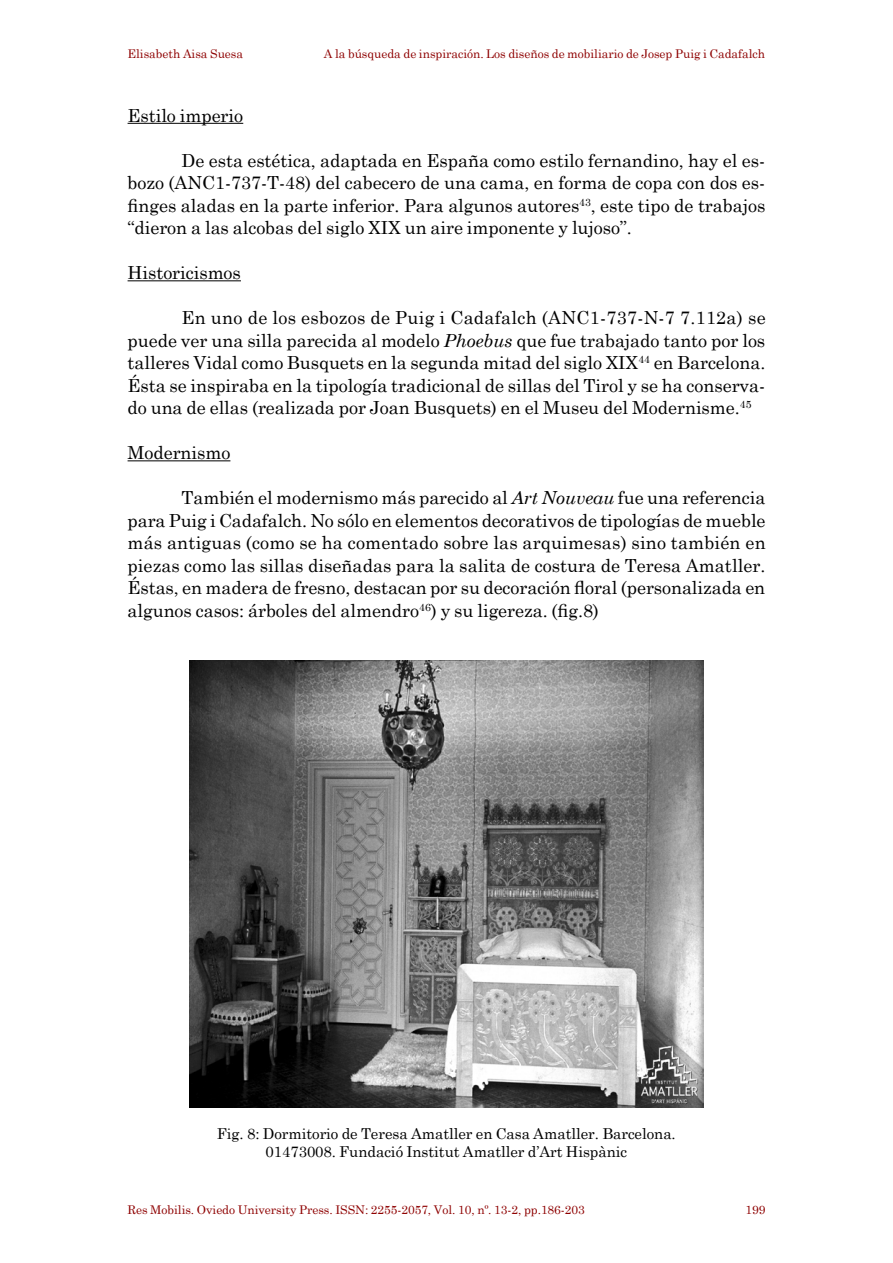
<style>
.page{position:relative;width:893px;height:1263px;background:#fff}
.page>*{position:absolute;margin:0;border:0;box-sizing:border-box;transform-origin:0 0}
.t1{font:18px/22.5px "Century Schoolbook";letter-spacing:-.005em;color:#000;text-align:justify}
.t2{font:15px/18px "Century Schoolbook";letter-spacing:-.005em;color:#000;text-align:center}
.t3{font:12px "Century Schoolbook";letter-spacing:-.005em;color:#8e0000}
.s1{font-style:italic}
</style>
<div class="page">
<hr style="left:128px;top:123px;width:115px;height:1px;background:#000">
<hr style="left:128px;top:280px;width:113px;height:1px;background:#000">
<hr style="left:128px;top:460px;width:102px;height:1px;background:#000">
<img style="left:189px;top:660px;width:515px;height:448px">
<p class="t3" style="left:128px;top:46px;width:117px">Elisabeth Aisa Suesa</p>
<p class="t3" style="left:324px;top:46px;width:443px">A la búsqueda de inspiración. Los diseños de mobiliario de Josep Puig i Cadafalch</p>
<p class="t1" style="left:128px;top:103px;width:117px">Estilo imperio</p>
<p class="t1" style="left:128px;top:148px;width:639px;text-indent:54px">De esta estética, adaptada en España como estilo fernandino, hay el es&shy;bozo (ANC1-737-T-48) del cabecero de una cama, en forma de copa con dos es&shy;finges aladas en la parte inferior. Para algunos autores<sup>43</sup>, este tipo de trabajos “dieron a las alcobas del siglo XIX un aire imponente y lujoso”.</p>
<p class="t1" style="left:128px;top:261px;width:115px">Historicismos</p>
<p class="t1" style="left:128px;top:306px;width:640px;text-indent:54px">En uno de los esbozos de Puig i Cadafalch (ANC1-737-N-7 7.112a) se puede ver una silla parecida al modelo <span class="s1">Phoebus</span> que fue trabajado tanto por los talleres Vidal como Busquets en la segunda mitad del siglo XIX<sup>44</sup> en Barcelona.<br>Ésta se inspiraba en la tipología tradicional de sillas del Tirol y se ha conserva&shy;do una de ellas (realizada por Joan Busquets) en el Museu del Modernisme.<sup>45</sup></p>
<p class="t1" style="left:128px;top:441px;width:104px">Modernismo</p>
<p class="t1" style="left:128px;top:486px;width:640px;text-indent:54px">También el modernismo más parecido al <span class="s1">Art Nouveau</span> fue una referencia para Puig i Cadafalch. No sólo en elementos decorativos de tipologías de mueble más antiguas (como se ha comentado sobre las arquimesas) sino también en piezas como las sillas diseñadas para la salita de costura de Teresa Amatller.<br>Éstas, en madera de fresno, destacan por su decoración floral (personalizada en algunos casos: árboles del almendro<sup>46</sup>) y su ligereza. (fig.8)</p>
<p class="t2" style="left:217px;top:1124px;width:460px">Fig. 8: Dormitorio de Teresa Amatller en Casa Amatller. Barcelona.<br>01473008. Fundació Institut Amatller d’Art Hispànic</p>
<p class="t3" style="left:128px;top:1202px;width:459px">Res Mobilis. Oviedo University Press. ISSN: 2255-2057, Vol. 10, nº. 13-2, pp.186-203</p>
<p class="t3" style="left:745px;top:1202px;width:21px">199</p>
</div>
